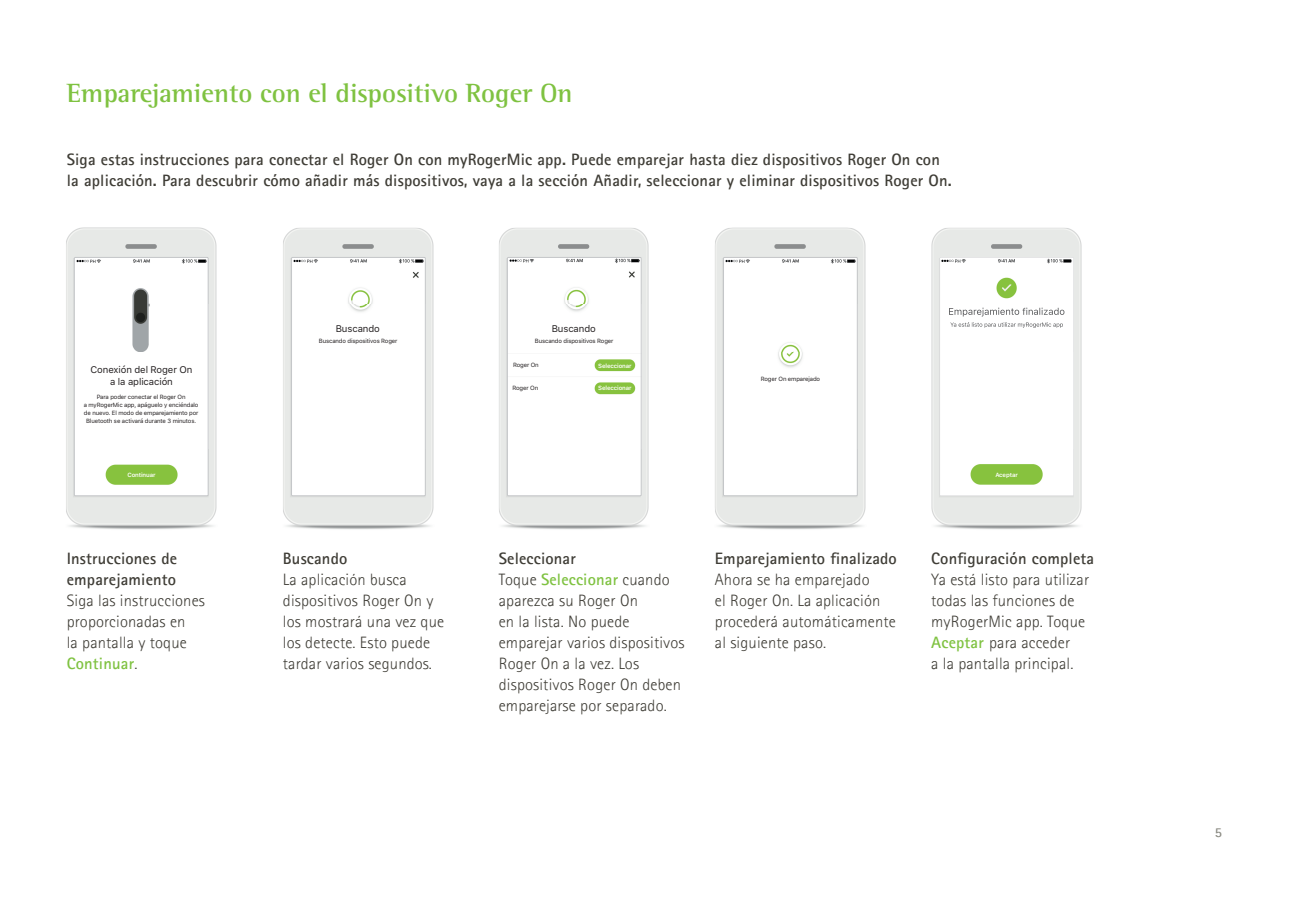
<style>
.page{position:relative;width:1289px;height:919px;background:#fff}
.page>*{position:absolute;margin:0;border:0;box-sizing:border-box;transform-origin:0 0}
.t1{font:700 27px "Rotis Semifor Phonak";color:#7fc241}
.t2{font:300 16.5px/21px "Rotis Sansfor Phonak";letter-spacing:.01em;color:#3f3d36}
.t3{font:700 16.5px/21px "Rotis Sansfor Phonak";letter-spacing:.01em;color:#3f3d36}
.t4{font:700 13.5px "Rotis Sansfor Phonak";color:#8b8b83}
.t5{font:9.6px/11.6px "SFUI Text";letter-spacing:-.01em;color:#231f20;text-align:center}
.t6{font:6px/7.9px "SFUI Text";letter-spacing:-.02em;color:#231f20;text-align:center}
.t7{font:600 6px "SFUI Text";letter-spacing:-.02em;color:#fff}
.s1{font-weight:700;color:#7fc241}
.s2{font-weight:700}
</style>
<div class="page">
<img style="left:931px;top:228px;width:151px;height:302px">
<img style="left:66px;top:227px;width:151px;height:303px">
<img style="left:283px;top:228px;width:151px;height:302px">
<img style="left:499px;top:228px;width:150px;height:302px">
<img style="left:715px;top:228px;width:151px;height:302px">
<img style="left:76px;top:259px;width:130px;height:235px">
<div style="left:74px;top:257px;width:134px;height:239px;border:1px solid #c4c6c8"></div>
<img style="left:509px;top:259px;width:130px;height:235px">
<div style="left:507px;top:257px;width:134px;height:239px;border:1px solid #c4c6c8"></div>
<img style="left:725px;top:259px;width:130px;height:235px">
<div style="left:723px;top:257px;width:134px;height:239px;border:1px solid #c4c6c8"></div>
<svg style="left:939px;top:257px;width:134px;height:239px"></svg>
<img style="left:293px;top:259px;width:130px;height:235px">
<div style="left:291px;top:257px;width:134px;height:239px;border:1px solid #c4c6c8"></div>
<img style="left:949px;top:307px;width:115px;height:9px">
<img style="left:950px;top:322px;width:113px;height:6px">
<h1 class="t1" style="left:67px;top:76px;width:507px">Emparejamiento con el dispositivo Roger On</h1>
<p class="t3" style="left:67px;top:148px;width:886px">Siga estas instrucciones para conectar el Roger On con myRogerMic app. Puede emparejar hasta diez dispositivos Roger On con la aplicación. Para descubrir cómo añadir más dispositivos, vaya a la sección Añadir, seleccionar y eliminar dispositivos Roger On.</p>
<p class="t5" style="left:336px;top:323px;width:46px">Buscando</p>
<p class="t5" style="left:551px;top:323px;width:46px">Buscando</p>
<p class="t6" style="left:319px;top:337px;width:80px">Buscando dispositivos Roger</p>
<p class="t6" style="left:535px;top:337px;width:80px">Buscando dispositivos Roger</p>
<p class="t5" style="left:90px;top:364px;width:103px">Conexión del Roger On a la aplicación</p>
<p class="t6" style="left:513px;top:361px;width:27px">Roger On</p>
<p class="t7" style="left:598px;top:361px;width:35px">Seleccionar</p>
<p class="t6" style="left:512px;top:384px;width:27px">Roger On</p>
<p class="t7" style="left:598px;top:383px;width:35px">Seleccionar</p>
<p class="t6" style="left:760px;top:375px;width:61px">Roger On emparejado</p>
<p class="t6" style="left:84px;top:393px;width:116px">Para poder conectar el Roger On<br>a myRogerMic app, apáguelo y enciéndalo de nuevo. El modo de emparejamiento por Bluetooth se activará durante 3 minutos.</p>
<p class="t7" style="left:127px;top:470px;width:30px">Continuar</p>
<p class="t7" style="left:995px;top:470px;width:24px">Aceptar</p>
<p class="t3" style="left:67px;top:547px;width:112px">Instrucciones de emparejamiento</p>
<p class="t2" style="left:67px;top:590px;width:140px">Siga las instrucciones proporcionadas en<br>la pantalla y toque<br><span class="s1">Continuar</span>.</p>
<p class="t3" style="left:283px;top:547px;width:66px">Buscando</p>
<p class="t2" style="left:283px;top:569px;width:163px">La aplicación busca dispositivos Roger On y los mostrará una vez que los detecte. Esto puede tardar varios segundos.</p>
<p class="t2" style="left:499px;top:548px;width:187px"><span class="s2">Seleccionar<br></span>Toque <span class="s1">Seleccionar</span> cuando aparezca su Roger On<br>en la lista. No puede emparejar varios dispositivos<br>Roger On a la vez. Los dispositivos Roger On deben emparejarse por separado.</p>
<p class="t3" style="left:715px;top:547px;width:183px">Emparejamiento finalizado</p>
<p class="t2" style="left:715px;top:569px;width:182px">Ahora se ha emparejado<br>el Roger On. La aplicación procederá automáticamente al siguiente paso.</p>
<p class="t3" style="left:931px;top:547px;width:164px">Configuración completa</p>
<p class="t2" style="left:931px;top:569px;width:159px">Ya está listo para utilizar todas las funciones de myRogerMic app. Toque<br><span class="s1">Aceptar</span> para acceder<br>a la pantalla principal.</p>
<p class="t4" style="left:1214px;top:823px;width:9px">5</p>
</div>
